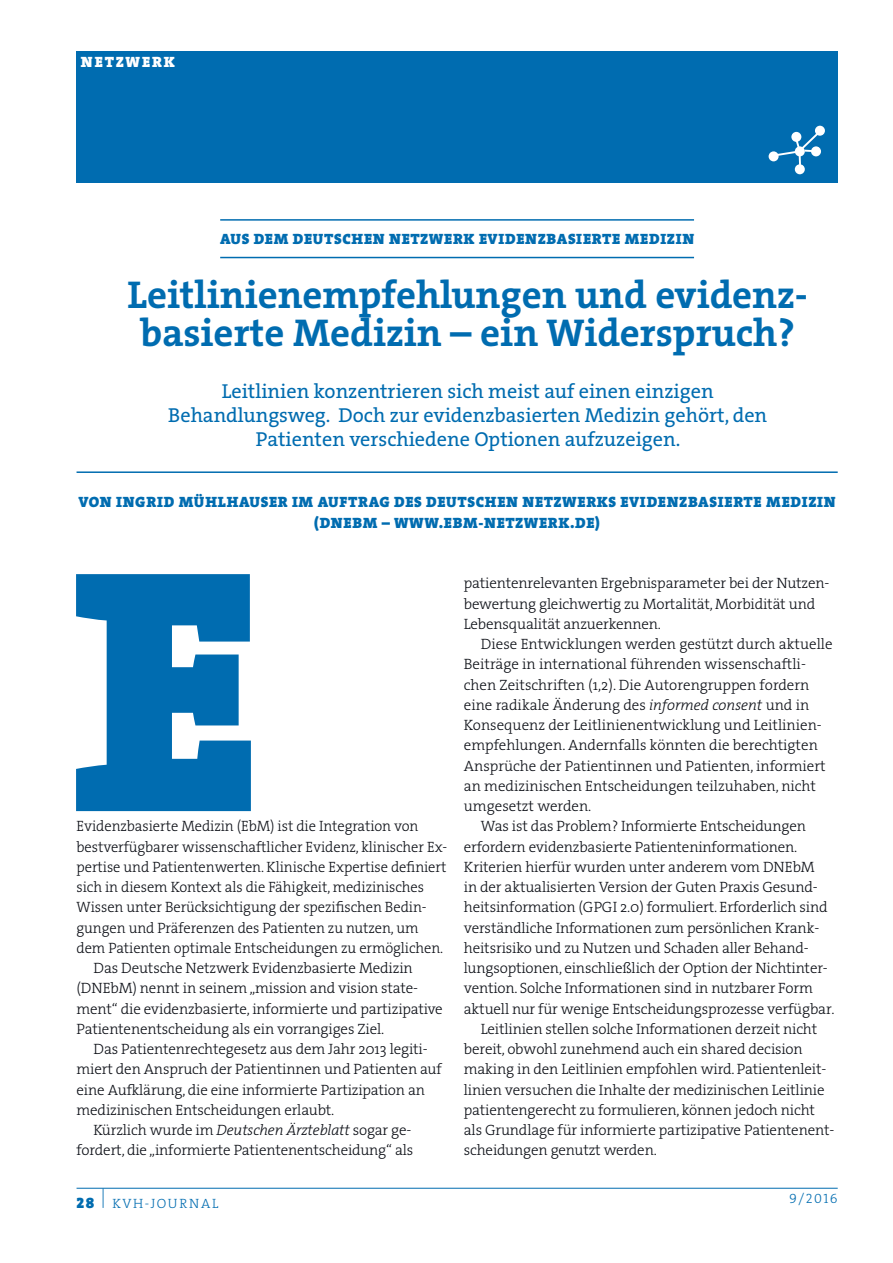
<style>
.page{position:relative;width:893px;height:1263px;background:#fff}
.page>*{position:absolute;margin:0;border:0;box-sizing:border-box;transform-origin:0 0}
.t1{font:351px "The Serif HP9 Blk";color:#006cb0}
.t2{font:39px/37.5px "The Serif HP7 Bld";color:#006cb0;text-align:center}
.t3{font:20.25px/24px "The Serif HP5 Plain";color:#006cb0;text-align:center}
.t4{font:15px/20.2px "The Serif HP3 Lig";letter-spacing:-.01em;color:#0b0e15}
.t5{font:15px/20.2px "The Serif HP9 Blk";letter-spacing:.045em;color:#006cb0}
.t6{font:15px "The Serif HP9 Blk";letter-spacing:.125em;color:#fff}
.t7{font:13.5px "The Serif HP3 Lig";letter-spacing:.115em;color:#006cb0}
.s1{font-family:"The Serif HP3 Lig IT"}
.s2{font-family:"The Serif HP9 Blk";font-size:15px}
</style>
<div class="page">
<hr style="left:77px;top:1188px;width:761px;height:1px;background:#006cb0">
<div style="left:77px;top:51px;width:761px;height:132px;background:#006cb0"></div>
<hr style="left:77px;top:471px;width:761px;height:2px;background:#006cb0">
<hr style="left:220px;top:219px;width:474px;height:2px;background:#006cb0">
<hr style="left:220px;top:257px;width:474px;height:1px;background:#006cb0">
<svg style="left:815px;top:126px;width:10px;height:10px"></svg>
<div style="left:795px;top:164px;width:10px;height:10px;background:#fff;border-radius:50%"></div>
<div style="left:769px;top:151px;width:10px;height:10px;background:#fff;border-radius:50%"></div>
<svg style="left:773px;top:129px;width:50px;height:36px"></svg>
<p class="t6" style="left:81px;top:52px;width:59px">RUBRIK</p>
<p class="t6" style="left:81px;top:52px;width:95px">NETZWERK</p>
<p class="t5" style="left:220px;top:229px;width:476px">AUS DEM DEUTSCHEN NETZWERK EVIDENZBASIERTE MEDIZIN</p>
<h2 class="t2" style="left:128px;top:276px;width:682px">Leitlinienempfehlungen und evidenz&shy;basierte Medizin – ein Widerspruch?</h2>
<h3 class="t3" style="left:168px;top:379px;width:600px">Leitlinien konzentrieren sich meist auf einen einzigen<br>Behandlungsweg. Doch zur evidenzbasierten Medizin gehört, den<br>Patienten verschiedene Optionen aufzuzeigen.</h3>
<p class="t5" style="left:314px;top:492px;width:523px;text-indent:-236px">VON INGRID MÜHLHAUSER IM AUFTRAG DES DEUTSCHEN NETZWERKS EVIDENZBASIERTE MEDIZIN (DNE</p>
<p class="t5" style="left:352px;top:512px;width:249px">BM – WWW.EBM-NETZWERK.DE)</p>
<h1 class="t1" style="left:71px;top:453px;width:176px">E</h1>
<p class="t4" style="left:77px;top:816px;width:343px">Evidenzbasierte Medizin (EbM) ist die Integration von</p>
<p class="t4" style="left:77px;top:836px;width:372px">bestverfügbarer wissenschaftlicher Evidenz, klinischer Ex-</p>
<p class="t4" style="left:77px;top:857px;width:371px">pertise und Patientenwerten. Klinische Expertise definiert</p>
<p class="t4" style="left:77px;top:877px;width:349px">sich in diesem Kontext als die Fähigkeit, medizinisches</p>
<p class="t4" style="left:77px;top:897px;width:352px">Wissen unter Berücksichtigung der spezifischen Bedin-</p>
<p class="t4" style="left:77px;top:917px;width:343px">gungen und Präferenzen des Patienten zu nutzen, um</p>
<p class="t4" style="left:77px;top:938px;width:368px">dem Patienten optimale Entscheidungen zu ermöglichen.</p>
<p class="t4" style="left:94px;top:958px;width:321px">Das Deutsche Netzwerk Evidenzbasierte Medizin</p>
<p class="t4" style="left:77px;top:978px;width:343px">(DNEbM) nennt in seinem „mission and vision state-</p>
<p class="t4" style="left:77px;top:998px;width:368px">ment“ die evidenzbasierte, informierte und partizipative</p>
<p class="t4" style="left:77px;top:1019px;width:309px">Patientenentscheidung als ein vorrangiges Ziel.</p>
<p class="t4" style="left:94px;top:1039px;width:336px">Das Patientenrechtegesetz aus dem Jahr 2013 legiti-</p>
<p class="t4" style="left:77px;top:1059px;width:367px">miert den Anspruch der Patientinnen und Patienten auf</p>
<p class="t4" style="left:77px;top:1079px;width:350px">eine Aufklärung, die eine informierte Partizipation an</p>
<p class="t4" style="left:77px;top:1100px;width:259px">medizinischen Entscheidungen erlaubt.</p>
<p class="t4" style="left:94px;top:1120px;width:319px">Kürzlich wurde im <span class="s1">Deutschen Ärzteblatt</span> sogar ge-</p>
<p class="t4" style="left:77px;top:1140px;width:338px">fordert, die „informierte Patientenentscheidung“ als</p>
<p class="t7" style="left:77px;top:1194px;width:143px"><span class="s2">28</span> <sup>|</sup> KVH-JournaL</p>
<p class="t4" style="left:464px;top:573px;width:367px">patientenrelevanten Ergebnisparameter bei der Nutzen&shy;bewertung gleichwertig zu Mortalität, Morbidität und<br>Lebensqualität anzuerkennen.</p>
<p class="t4" style="left:481px;top:634px;width:353px">Diese Entwicklungen werden gestützt durch aktuelle</p>
<p class="t4" style="left:464px;top:654px;width:344px">Beiträge in international führenden wissenschaftli-</p>
<p class="t4" style="left:464px;top:674px;width:347px">chen Zeitschriften (1,2). Die Autorengruppen fordern</p>
<p class="t4" style="left:464px;top:695px;width:347px">eine radikale Änderung des <span class="s1">informed consent</span> und in</p>
<p class="t4" style="left:464px;top:715px;width:359px">Konsequenz der Leitlinienentwicklung und Leitlinien-</p>
<p class="t4" style="left:464px;top:735px;width:356px">empfehlungen. Andernfalls könnten die berechtigten</p>
<p class="t4" style="left:464px;top:755px;width:363px">Ansprüche der Patientinnen und Patienten, informiert</p>
<p class="t4" style="left:464px;top:776px;width:354px">an medizinischen Entscheidungen teilzuhaben, nicht</p>
<p class="t4" style="left:464px;top:796px;width:129px">umgesetzt werden.</p>
<p class="t4" style="left:481px;top:816px;width:327px">Was ist das Problem? Informierte Entscheidungen</p>
<p class="t4" style="left:464px;top:836px;width:335px">erfordern evidenzbasierte Patienteninformationen.</p>
<p class="t4" style="left:464px;top:857px;width:352px">Kriterien hierfür wurden unter anderem vom DNEbM</p>
<p class="t4" style="left:464px;top:877px;width:355px">in der aktualisierten Version der Guten Praxis Gesund-</p>
<p class="t4" style="left:464px;top:897px;width:365px">heitsinformation (GPGI 2.0) formuliert. Erforderlich sind</p>
<p class="t4" style="left:464px;top:917px;width:357px">verständliche Informationen zum persönlichen Krank-</p>
<p class="t4" style="left:464px;top:938px;width:346px">heitsrisiko und zu Nutzen und Schaden aller Behand-</p>
<p class="t4" style="left:464px;top:958px;width:365px">lungsoptionen, einschließlich der Option der Nichtinter-</p>
<p class="t4" style="left:464px;top:978px;width:351px">vention. Solche Informationen sind in nutzbarer Form</p>
<p class="t4" style="left:464px;top:998px;width:372px">aktuell nur für wenige Entscheidungsprozesse verfügbar.</p>
<p class="t4" style="left:481px;top:1019px;width:338px">Leitlinien stellen solche Informationen derzeit nicht</p>
<p class="t4" style="left:464px;top:1039px;width:340px">bereit, obwohl zunehmend auch ein shared decision</p>
<p class="t4" style="left:464px;top:1059px;width:364px">making in den Leitlinien empfohlen wird. Patientenleit-</p>
<p class="t4" style="left:464px;top:1079px;width:362px">linien versuchen die Inhalte der medizinischen Leitlinie</p>
<p class="t4" style="left:464px;top:1100px;width:353px">patientengerecht zu formulieren, können jedoch nicht</p>
<p class="t4" style="left:464px;top:1120px;width:372px">als Grundlage für informierte partizipative Patientenent-</p>
<p class="t4" style="left:464px;top:1140px;width:194px">scheidungen genutzt werden.</p>
<p class="t7" style="left:789px;top:1190px;width:50px">9/2016</p>
</div>
